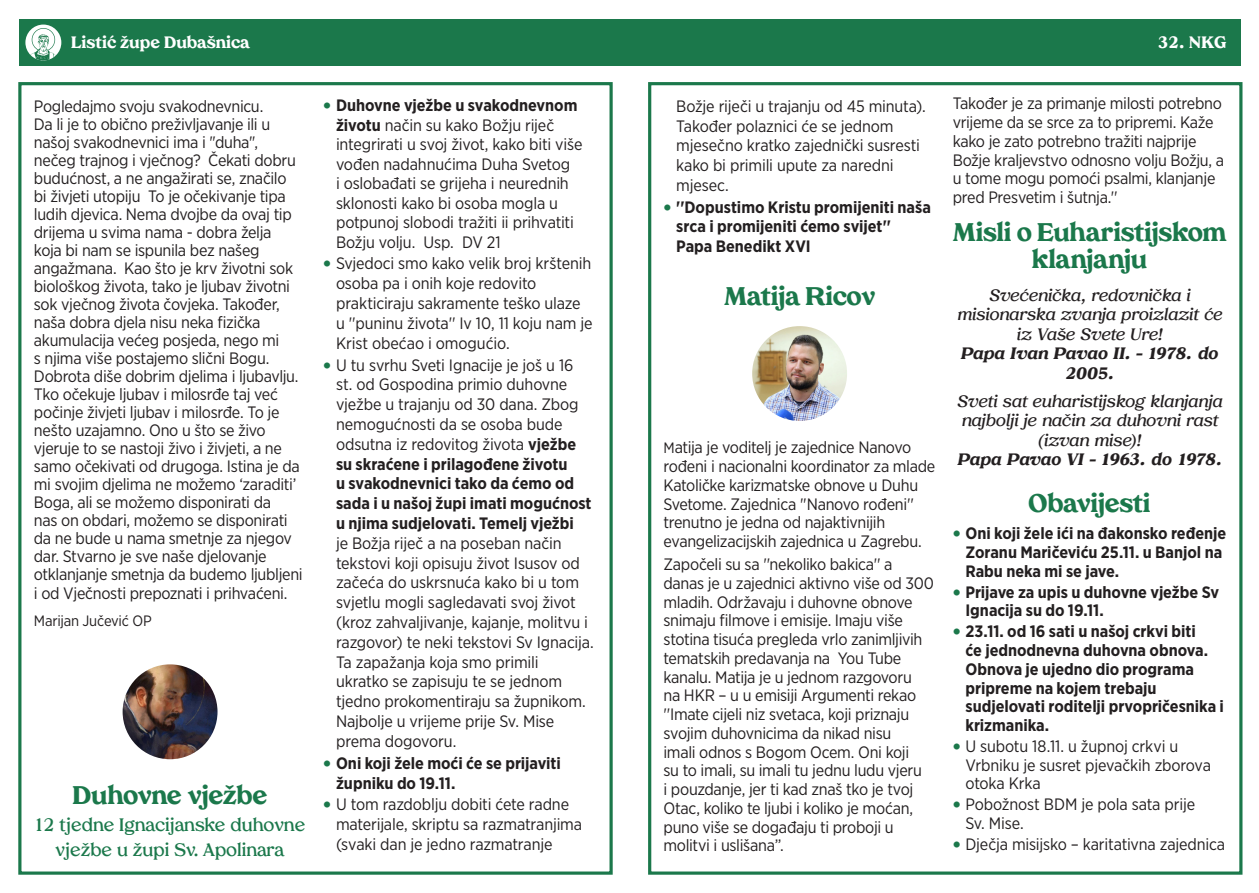
<style>
.page{position:relative;width:1259px;height:893px;background:#fff}
.page>*{position:absolute;margin:0;border:0;box-sizing:border-box;transform-origin:0 0}
.Evandelje{font:800 25.5px/27px "Tropiline";letter-spacing:-.015em;color:#1b784b;text-align:center}
.Text_1{font:800 25.5px "Tropiline";letter-spacing:-.02em;color:#1b784b}
.Podnaslov_1{font:800 25.5px "Tropiline";letter-spacing:-.015em;color:#1b784b}
.Evandelje-2{font:600 18px/25.5px "Tropiline";color:#1b784b;text-align:center}
.Text_1-2{font:16.5px/19.8px "Gotham Narrow";letter-spacing:-.015em;color:#231f20}
.t1{font:700 16.5px/18.8px "Gotham Narrow";letter-spacing:-.005em;color:#231f20}
.Podnaslov_1-2{font:italic 600 16.5px/19.5px "Tropiline";letter-spacing:-.01em;color:#231f20;text-align:center}
.t2{font:800 16.5px "Tropiline";color:#fff}
.Text_1-3{font:15px "Gotham Narrow";letter-spacing:-.01em;color:#231f20}
.s1{font-family:"SF Compact";font-weight:900;color:#1b784b}
.s2{font-weight:700}
.s3{font-size:15px}
.s4{font-weight:800}
</style>
<div class="page">
<div style="left:630px;top:19px;width:611px;height:47px;background:#1b784b"></div>
<div style="left:19px;top:19px;width:616px;height:47px;background:#1b784b"></div>
<div style="left:18px;top:82px;width:595px;height:793px;border:3px solid #1b784b"></div>
<div style="left:648px;top:82px;width:594px;height:793px;border:3px solid #1b784b"></div>
<div style="left:25px;top:25px;width:36px;height:35px;background:#fff;border-radius:50%"></div>
<svg style="left:25px;top:28px;width:36px;height:32px"></svg>
<img style="left:752px;top:326px;width:95px;height:95px;border-radius:47px">
<img style="left:123px;top:664px;width:94px;height:95px;border-radius:47px">
<p class="t2" style="left:71px;top:33px;width:180px">Listić župe Dubašnica</p>
<p class="t2" style="left:1158px;top:33px;width:70px">32. NKG</p>
<p class="Text_1-2" style="left:34px;top:97px;width:270px;line-height:18px">Pogledajmo svoju svakodnevnicu.<br>Da li je to obično preživljavanje ili u našoj svakodnevnici ima i "duha", nečeg trajnog i vječnog? Čekati dobru budućnost, a ne angažirati se, značilo bi živjeti utopiju To je očekivanje tipa ludih djevica. Nema dvojbe da ovaj tip drijema u svima nama - dobra želja koja bi nam se ispunila bez našeg angažmana. Kao što je krv životni sok biološkog života, tako je ljubav životni sok vječnog života čovjeka. Također, naša dobra djela nisu neka fizička akumulacija većeg posjeda, nego mi<br>s njima više postajemo slični Bogu.<br>Dobrota diše dobrim djelima i ljubavlju.<br>Tko očekuje ljubav i milosrđe taj već počinje živjeti ljubav i milosrđe. To je nešto uzajamno. Ono u što se živo vjeruje to se nastoji živo i živjeti, a ne samo očekivati od drugoga. Istina je da mi svojim djelima ne možemo ‘zaraditi’ Boga, ali se možemo disponirati da<br>nas on obdari, možemo se disponirati da ne bude u nama smetnje za njegov dar. Stvarno je sve naše djelovanje otklanjanje smetnja da budemo ljubljeni i od Vječnosti prepoznati i prihvaćeni.</p>
<p class="Text_1-3" style="left:34px;top:611px;width:119px">Marijan Jučević OP</p>
<p class="Evandelje" style="left:73px;top:782px;width:196px">Duhovne vježbe</p>
<p class="Evandelje-2" style="left:35px;top:812px;width:272px">12 tjedne Ignacijanske duhovne vježbe u župi Sv. Apolinara</p>
<p class="Text_1-2" style="left:336px;top:95px;width:248px;text-indent:-13px"><span class="s1">౪</span> <span class="s2">Duhovne vježbe u svakodnevnom životu</span> način su kako Božju riječ integrirati u svoj život, kako biti više vođen nadahnućima Duha Svetog<br>i oslobađati se grijeha i neurednih sklonosti kako bi osoba mogla u potpunoj slobodi tražiti ii prihvatiti<br>Božju volju. Usp. DV 21</p>
<p class="Text_1-2" style="left:336px;top:253px;width:258px;text-indent:-13px"><span class="s1">౪</span> Svjedoci smo kako velik broj krštenih osoba pa i onih koje redovito prakticiraju sakramente teško ulaze u ''puninu života'' Iv 10, 11 koju nam je Krist obećao i omogućio.</p>
<p class="Text_1-2" style="left:336px;top:355px;width:259px;text-indent:-13px"><span class="s1">౪</span> U tu svrhu Sveti Ignacije je još u 16 st. od Gospodina primio duhovne vježbe u trajanju od 30 dana. Zbog nemogućnosti da se osoba bude odsutna iz redovitog života <span class="s2">vježbe su skraćene i prilagođene životu<br>u svakodnevnici tako da ćemo od sada i u našoj župi imati mogućnost u njima sudjelovati. Temelj vježbi<br></span>je Božja riječ a na poseban način tekstovi koji opisuju život Isusov od začeća do uskrsnuća kako bi u tom svjetlu mogli sagledavati svoj život (kroz zahvaljivanje, kajanje, molitvu i razgovor) te neki tekstovi Sv Ignacija.<br>Ta zapažanja koja smo primili ukratko se zapisuju te se jednom tjedno prokomentiraju sa župnikom.<br>Najbolje u vrijeme prije Sv. Mise prema dogovoru.</p>
<p class="t1" style="left:336px;top:753px;width:226px;line-height:19.8px;text-indent:-13px"><span class="s1">౪</span> Oni koji žele moći će se prijaviti župniku do 19.11.</p>
<p class="Text_1-2" style="left:336px;top:794px;width:248px;text-indent:-13px"><span class="s1">౪</span> U tom razdoblju dobiti ćete radne materijale, skriptu sa razmatranjima (svaki dan je jedno razmatranje</p>
<p class="Text_1-2" style="left:676px;top:96px;width:251px">Božje riječi u trajanju od 45 minuta).<br>Također polaznici će se jednom mjesečno kratko zajednički susresti kako bi primili upute za naredni mjesec.</p>
<p class="t1" style="left:676px;top:197px;width:256px;line-height:19.5px;text-indent:-13px"><span class="s1">౪</span> ''Dopustimo Kristu promijeniti naša srca i promijeniti ćemo svijet''<br>Papa Benedikt XVI</p>
<p class="Text_1" style="left:724px;top:281px;width:153px">Matija Ricov</p>
<p class="Text_1-2" style="left:663px;top:438px;width:273px;line-height:18.8px"><span class="s3">M</span>atija je voditelj je zajednice Nanovo rođeni i nacionalni koordinator za mlade Katoličke karizmatske obnove u Duhu Svetome. Zajednica ''Nanovo rođeni'' trenutno je jedna od najaktivnijih evangelizacijskih zajednica u Zagrebu.</p>
<p class="Text_1-2" style="left:663px;top:555px;width:272px;line-height:18.8px">Započeli su sa ''nekoliko bakica'' a danas je u zajednici aktivno više od 300 mladih. Održavaju i duhovne obnove snimaju filmove i emisije. Imaju više stotina tisuća pregleda vrlo zanimljivih tematskih predavanja na You Tube kanalu. Matija je u jednom razgovoru<br>na HKR – u u emisiji Argumenti rekao ''Imate cijeli niz svetaca, koji priznaju svojim duhovnicima da nikad nisu<br>imali odnos s Bogom Ocem. Oni koji<br>su to imali, su imali tu jednu ludu vjeru<br>i pouzdanje, jer ti kad znaš tko je tvoj Otac, koliko te ljubi i koliko je moćan, puno više se događaju ti proboji u molitvi i uslišana”.</p>
<p class="Text_1-2" style="left:952px;top:94px;width:273px;line-height:18.8px">Također je za primanje milosti potrebno vrijeme da se srce za to pripremi. Kaže kako je zato potrebno tražiti najprije Božje kraljevstvo odnosno volju Božju, a u tome mogu pomoći psalmi, klanjanje pred Presvetim i šutnja.''</p>
<p class="Evandelje" style="left:952px;top:219px;width:275px">Misli o Euharistijskom klanjanju</p>
<p class="Podnaslov_1-2" style="left:957px;top:285px;width:267px">Svećenička, redovnička i misionarska zvanja proizlazit će iz Vaše Svete Ure!<br><span class="s4">Papa Ivan Pavao II. – 1978. do<br>2005.</span></p>
<p class="Podnaslov_1-2" style="left:957px;top:391px;width:267px">Sveti sat euharistijskog klanjanja najbolji je način za duhovni rast (izvan mise)!<br><span class="s4">Papa Pavao VI – 1963. do 1978.</span></p>
<p class="Podnaslov_1" style="left:1028px;top:488px;width:124px">Obavijesti</p>
<p class="t1" style="left:965px;top:524px;width:262px;text-indent:-13px"><span class="s1">౪</span> Oni koji žele ići na đakonsko ređenje<br>Zoranu Maričeviću 25.11. u Banjol na<br>Rabu neka mi se jave.</p>
<p class="t1" style="left:965px;top:582px;width:255px;text-indent:-13px"><span class="s1">౪</span> Prijave za upis u duhovne vježbe Sv<br>Ignacija su do 19.11.</p>
<p class="t1" style="left:965px;top:622px;width:260px;text-indent:-13px"><span class="s1">౪</span> 23.11. od 16 sati u našoj crkvi biti<br>će jednodnevna duhovna obnova.<br>Obnova je ujedno dio programa pripreme na kojem trebaju sudjelovati roditelji prvopričesnika i krizmanika.</p>
<p class="Text_1-2" style="left:965px;top:736px;width:247px;line-height:18.8px;text-indent:-13px"><span class="s1">౪</span> U subotu 18.11. u župnoj crkvi u<br>Vrbniku je susret pjevačkih zborova otoka Krka</p>
<p class="Text_1-2" style="left:965px;top:795px;width:231px;line-height:18.8px;text-indent:-13px"><span class="s1">౪</span> Pobožnost BDM je pola sata prije<br>Sv. Mise.</p>
<p class="Text_1-2" style="left:952px;top:834px;width:274px"><span class="s1">౪</span> Dječja misijsko – karitativna zajednica</p>
</div>
